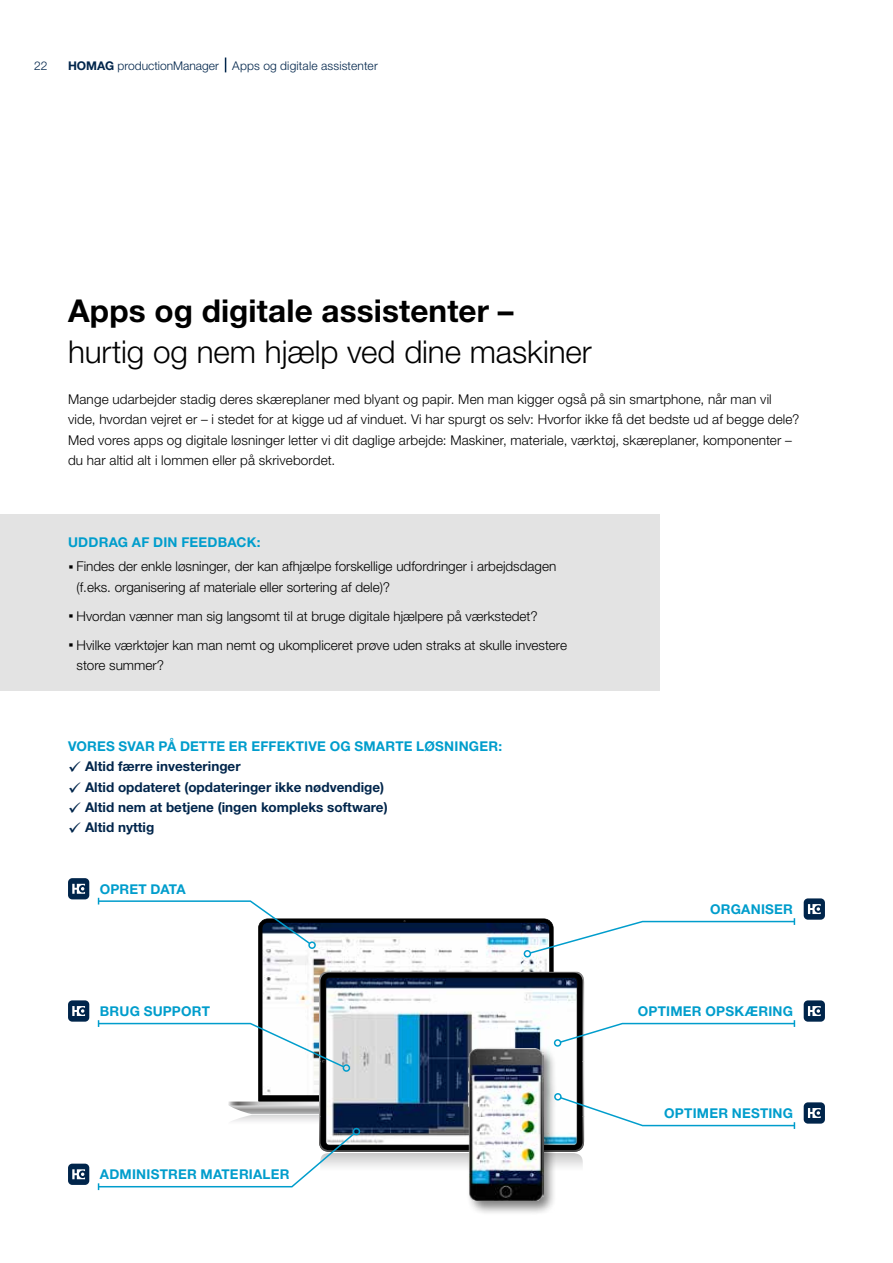
<style>
.page{position:relative;width:893px;height:1263px;background:#fff}
.page>*{position:absolute;margin:0;border:0;box-sizing:border-box;transform-origin:0 0}
.t1{font:300 31.5px "Helvetica Neue LTW1 G";letter-spacing:-.005em;color:#000}
.t2{font:700 31.5px "Helvetica Neue LTW1 G";letter-spacing:.005em;color:#000}
.t3{font:300 13.5px/20.4px "Helvetica Neue LTW1 G";color:#000}
.t4{font:700 13.5px "Helvetica Neue LTW1 G";letter-spacing:.015em;color:#009dcc}
.t5{font:700 13.5px/20.4px "Helvetica Neue LTW1 G";color:#00254b}
.t6{font:300 12px "Helvetica Neue LTW1 G";letter-spacing:.005em;color:#00254b}
.s1{font-weight:700}
.s2{font-weight:700;color:#009dcc}
.s3{font-weight:700;font-size:21px}
</style>
<div class="page">
<div style="left:68px;top:878px;width:21px;height:21px;background:#00254b;border-radius:4px"></div>
<svg style="left:72px;top:884px;width:13px;height:10px"></svg>
<div style="left:68px;top:1000px;width:21px;height:22px;background:#00254b;border-radius:4px"></div>
<svg style="left:72px;top:1006px;width:13px;height:10px"></svg>
<div style="left:68px;top:1164px;width:21px;height:21px;background:#00254b;border-radius:4px"></div>
<svg style="left:72px;top:1169px;width:13px;height:10px"></svg>
<div style="left:804px;top:898px;width:21px;height:22px;background:#00254b;border-radius:4px"></div>
<svg style="left:808px;top:904px;width:13px;height:10px"></svg>
<div style="left:804px;top:1000px;width:21px;height:22px;background:#00254b;border-radius:4px"></div>
<svg style="left:808px;top:1006px;width:13px;height:10px"></svg>
<div style="left:804px;top:1102px;width:21px;height:21px;background:#00254b;border-radius:4px"></div>
<svg style="left:808px;top:1108px;width:13px;height:10px"></svg>
<svg style="left:258px;top:918px;width:295px;height:178px"></svg>
<svg style="left:319px;top:972px;width:265px;height:124px"></svg>
<div style="left:466px;top:1045px;width:93px;height:171px;background:#000;opacity:.5"></div>
<img style="left:469px;top:1048px;width:75px;height:153px">
<svg style="left:225px;top:58px;width:1px;height:14px"></svg>
<svg style="left:97px;top:1020px;width:249px;height:49px"></svg>
<div style="left:343px;top:1064px;width:7px;height:8px;border:2px solid #009dcc;border-radius:50%"></div>
<svg style="left:97px;top:898px;width:215px;height:47px"></svg>
<div style="left:308px;top:941px;width:8px;height:8px;border:2px solid #009dcc;border-radius:50%"></div>
<svg style="left:528px;top:918px;width:268px;height:37px"></svg>
<div style="left:524px;top:950px;width:7px;height:7px;border:2px solid #009dcc;border-radius:50%"></div>
<svg style="left:559px;top:1020px;width:237px;height:24px"></svg>
<div style="left:554px;top:1039px;width:7px;height:8px;border:2px solid #009dcc;border-radius:50%"></div>
<div style="left:554px;top:1093px;width:8px;height:7px;border:2px solid #009dcc;border-radius:50%"></div>
<svg style="left:97px;top:1096px;width:699px;height:94px"></svg>
<div style="left:353px;top:1128px;width:7px;height:7px;border:2px solid #009dcc;border-radius:50%"></div>
<div style="left:0;top:514px;width:659px;height:177px;background:#e3e3e3"></div>
<p class="t6" style="left:34px;top:58px;width:15px">22</p>
<p class="t6" style="left:68px;top:58px;width:311px"><span class="s1">HOMAG</span> productionManager Apps og digitale assistenter</p>
<h1 class="t2" style="left:68px;top:292px;width:447px">Apps og digitale assistenter –</h1>
<h1 class="t1" style="left:68px;top:333px;width:525px">hurtig og nem hjælp ved dine maskiner</h1>
<p class="t3" style="left:68px;top:389px;width:733px">Mange udarbejder stadig deres skæreplaner med blyant og papir. Men man kigger også på sin smartphone, når man vil vide, hvordan vejret er – i stedet for at kigge ud af vinduet. Vi har spurgt os selv: Hvorfor ikke få det bedste ud af begge dele?<br>Med vores apps og digitale løsninger letter vi dit daglige arbejde: Maskiner, materiale, værktøj, skæreplaner, komponenter – du har altid alt i lommen eller på skrivebordet.</p>
<p class="t3" style="left:68px;top:529px;width:490px;line-height:24.6px"><span class="s2">UDDRAG AF DIN FEEDBACK:<br></span><span class="s3">·</span> Findes der enkle løsninger, der kan afhjælpe forskellige udfordringer i arbejdsdagen</p>
<p class="t3" style="left:68px;top:572px;width:500px;line-height:29px;text-indent:9px">(f.eks. organisering af materiale eller sortering af dele)?<br><span class="s3">·</span> Hvordan vænner man sig langsomt til at bruge digitale hjælpere på værkstedet?<br><span class="s3">·</span> Hvilke værktøjer kan man nemt og ukompliceret prøve uden straks at skulle investere</p>
<p class="t3" style="left:77px;top:655px;width:89px">store summer?</p>
<p class="t4" style="left:68px;top:737px;width:436px">VORES SVAR PÅ DETTE ER EFFEKTIVE OG SMARTE LØSNINGER:</p>
<p class="t5" style="left:85px;top:756px;width:304px">Altid færre investeringer<br>Altid opdateret (opdateringer ikke nødvendige)<br>Altid nem at betjene (ingen kompleks software)<br>Altid nyttig</p>
<p class="t4" style="left:100px;top:880px;width:87px">OPRET DATA</p>
<p class="t4" style="left:710px;top:901px;width:84px">ORGANISER</p>
<p class="t4" style="left:100px;top:1003px;width:112px">BRUG SUPPORT</p>
<p class="t4" style="left:638px;top:1003px;width:157px">OPTIMER OPSKÆRING</p>
<p class="t4" style="left:100px;top:1166px;width:191px">ADMINISTRER MATERIALER</p>
<p class="t4" style="left:664px;top:1105px;width:130px">OPTIMER NESTING</p>
</div>
